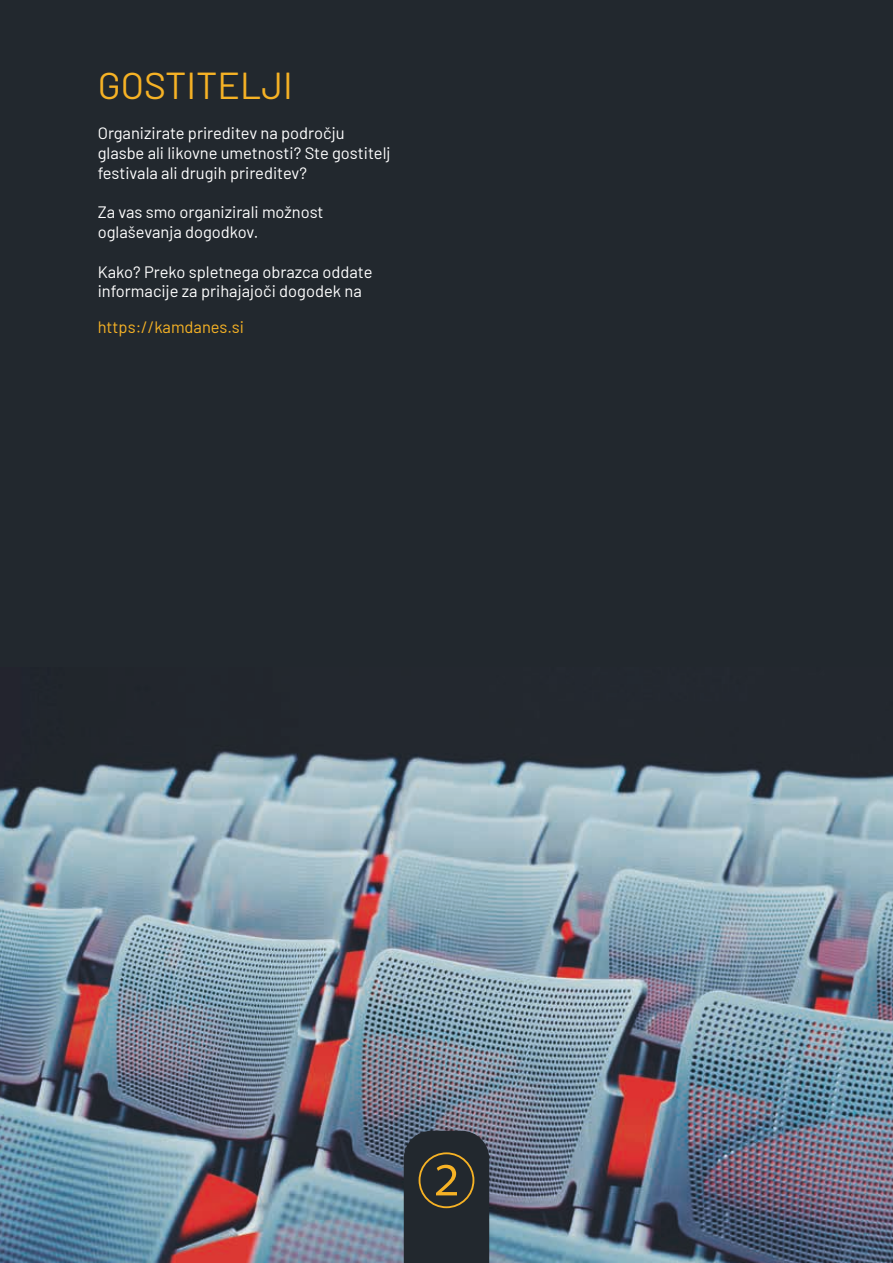
<style>
.page{position:relative;width:893px;height:1263px;background:#fff}
.page>*{position:absolute;margin:0;border:0;box-sizing:border-box;transform-origin:0 0}
.t1{font:60px "Koz Go Pr 6 N";color:#f6b225}
.t2{font:37.5px "Barlow";color:#f6b225}
.t3{font:16.5px/19.8px "Barlow";color:#fff}
.t4{font:16.5px "Barlow";color:#f6b225}
</style>
<div class="page">
<div style="left:0;top:0;width:893px;height:677px;background:#22282e"></div>
<img style="left:0;top:677px;width:893px;height:586px">
<div style="left:404px;top:1131px;width:85px;height:132px;background:#22282e"></div>
<h2 class="t2" style="left:98px;top:59px;width:197px">GOSTITELJI</h2>
<p class="t3" style="left:98px;top:122px;width:294px">Organizirate prireditev na področju glasbe ali likovne umetnosti? Ste gostitelj festivala ali drugih prireditev?</p>
<p class="t3" style="left:98px;top:201px;width:227px">Za vas smo organizirali možnost oglaševanja dogodkov.</p>
<p class="t3" style="left:98px;top:260px;width:276px">Kako? Preko spletnega obrazca oddate informacije za prihajajoči dogodek na</p>
<p class="t4" style="left:98px;top:315px;width:148px">https://kamdanes.si</p>
<h1 class="t1" style="left:416px;top:1147px;width:61px">②</h1>
</div>
